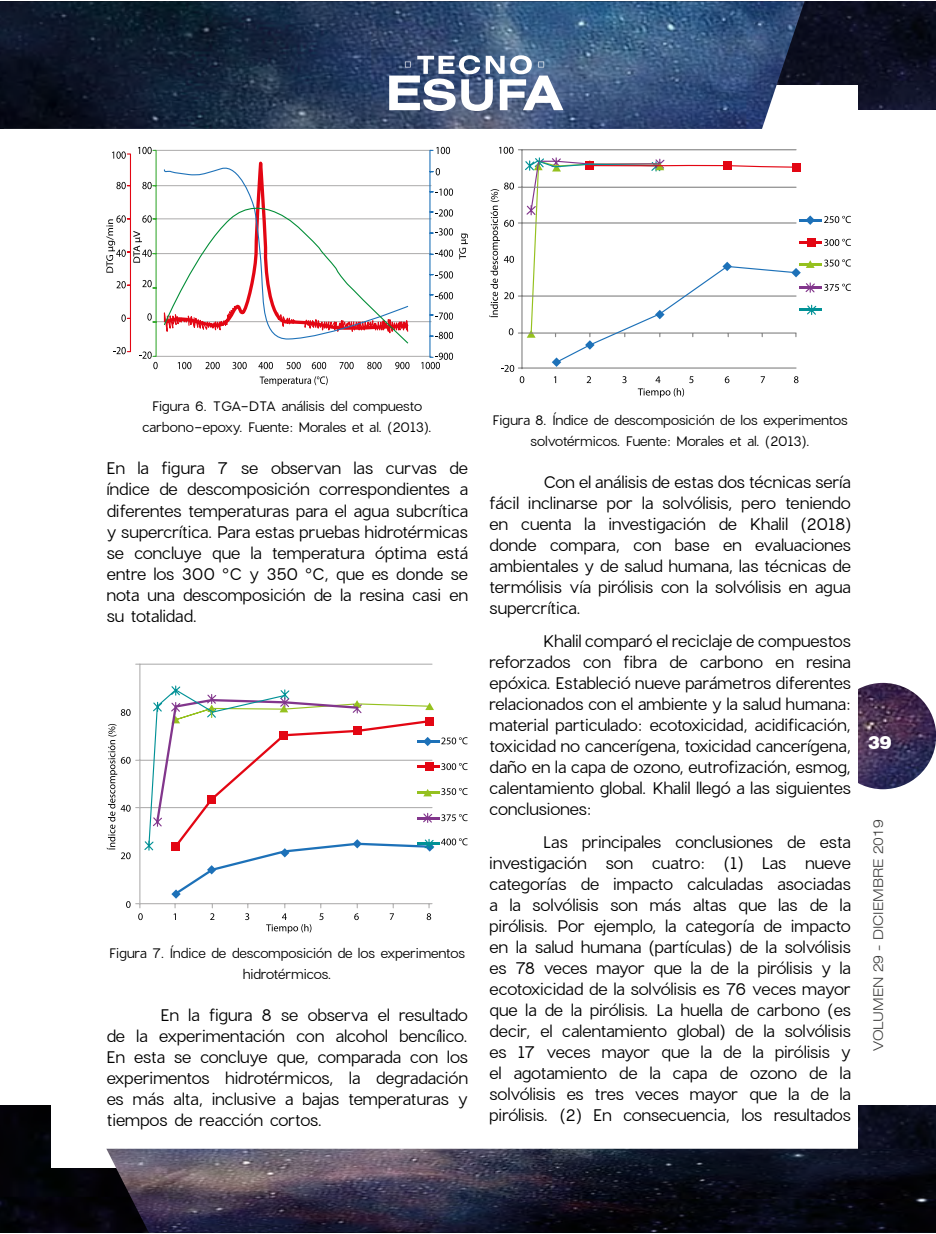
<style>
.page{position:relative;width:936px;height:1234px;background:#fff}
.page>*{position:absolute;margin:0;border:0;box-sizing:border-box;transform-origin:0 0}
.t1{font:900 18px "Swiss 721 BT";color:#fff}
.t2{font:16.5px/21px "Charlevoix Pro";letter-spacing:-.015em;color:#000;text-align:justify}
.t3{font:13.5px/21px "Charlevoix Pro";letter-spacing:-.02em;color:#000;text-align:center}
.t4{font:300 expanded 13.5px "Swiss 721 BT";color:#3c3c3b}
</style>
<div class="page">
<img style="left:829px;top:682px;width:106px;height:107px;border-radius:52px">
<img style="left:0;top:1105px;width:935px;height:127px">
<img style="left:804px;top:1px;width:131px;height:108px">
<div style="left:51px;top:85px;width:806px;height:1082px;background:#fff"></div>
<img style="left:0;top:1px;width:804px;height:128px">
<img style="left:106px;top:1148px;width:829px;height:84px">
<svg style="left:389px;top:55px;width:174px;height:56px"></svg>
<hr style="left:154px;top:150px;width:277px;height:1px;background:#b3b2b2">
<hr style="left:154px;top:185px;width:277px;height:1px;background:#b3b2b2">
<hr style="left:154px;top:218px;width:277px;height:1px;background:#b3b2b2">
<hr style="left:154px;top:253px;width:277px;height:1px;background:#b3b2b2">
<hr style="left:154px;top:321px;width:277px;height:1px;background:#b3b2b2">
<hr style="left:154px;top:356px;width:277px;height:1px;background:#b3b2b2">
<div style="left:127px;top:153px;width:4px;height:33px;border:1px solid #e30613"></div>
<div style="left:127px;top:185px;width:4px;height:34px;border:1px solid #e30613"></div>
<div style="left:127px;top:218px;width:4px;height:34px;border:1px solid #e30613"></div>
<div style="left:127px;top:251px;width:4px;height:35px;border:1px solid #e30613"></div>
<div style="left:127px;top:284px;width:4px;height:35px;border:1px solid #e30613"></div>
<div style="left:127px;top:318px;width:4px;height:34px;border:1px solid #e30613"></div>
<svg style="left:459px;top:233px;width:9px;height:26px"></svg>
<svg style="left:436px;top:147px;width:14px;height:7px"></svg>
<svg style="left:112px;top:151px;width:13px;height:8px"></svg>
<svg style="left:116px;top:182px;width:10px;height:7px"></svg>
<svg style="left:116px;top:281px;width:10px;height:7px"></svg>
<svg style="left:121px;top:314px;width:5px;height:8px"></svg>
<svg style="left:122px;top:315px;width:3px;height:6px"></svg>
<svg style="left:113px;top:347px;width:13px;height:7px"></svg>
<svg style="left:138px;top:147px;width:14px;height:7px"></svg>
<div style="left:448px;top:188px;width:5px;height:8px;background:#272727;border-radius:50%"></div>
<svg style="left:435px;top:188px;width:17px;height:8px"></svg>
<svg style="left:435px;top:209px;width:18px;height:7px"></svg>
<svg style="left:435px;top:228px;width:18px;height:7px"></svg>
<div style="left:448px;top:249px;width:5px;height:8px;background:#282828;border-radius:50%"></div>
<svg style="left:435px;top:249px;width:17px;height:8px"></svg>
<svg style="left:435px;top:271px;width:18px;height:7px"></svg>
<svg style="left:435px;top:292px;width:18px;height:7px"></svg>
<svg style="left:435px;top:312px;width:17px;height:7px"></svg>
<svg style="left:435px;top:332px;width:18px;height:7px"></svg>
<div style="left:448px;top:352px;width:5px;height:8px;background:#292929;border-radius:50%"></div>
<svg style="left:259px;top:376px;width:68px;height:10px"></svg>
<svg style="left:106px;top:215px;width:20px;height:57px"></svg>
<svg style="left:133px;top:162px;width:277px;height:207px"></svg>
<svg style="left:421px;top:352px;width:31px;height:17px"></svg>
<svg style="left:435px;top:168px;width:5px;height:7px"></svg>
<hr style="left:136px;top:663px;width:296px;height:1px;background:#b3b2b2">
<hr style="left:136px;top:759px;width:296px;height:1px;background:#b3b2b2">
<hr style="left:136px;top:806px;width:296px;height:2px;background:#b3b2b2">
<hr style="left:136px;top:902px;width:296px;height:2px;background:#b3b2b2">
<hr style="left:139px;top:664px;width:1px;height:243px;background:#b3b2b2">
<svg style="left:121px;top:709px;width:10px;height:6px"></svg>
<svg style="left:126px;top:901px;width:5px;height:6px"></svg>
<svg style="left:138px;top:913px;width:5px;height:6px"></svg>
<svg style="left:210px;top:913px;width:4px;height:6px"></svg>
<svg style="left:245px;top:913px;width:4px;height:6px"></svg>
<svg style="left:319px;top:913px;width:4px;height:6px"></svg>
<svg style="left:354px;top:913px;width:5px;height:6px"></svg>
<svg style="left:390px;top:913px;width:4px;height:6px"></svg>
<svg style="left:426px;top:913px;width:5px;height:6px"></svg>
<svg style="left:441px;top:763px;width:26px;height:7px"></svg>
<svg style="left:441px;top:814px;width:26px;height:7px"></svg>
<svg style="left:441px;top:838px;width:26px;height:7px"></svg>
<svg style="left:441px;top:788px;width:26px;height:6px"></svg>
<svg style="left:441px;top:737px;width:26px;height:7px"></svg>
<svg style="left:107px;top:724px;width:24px;height:135px"></svg>
<svg style="left:266px;top:913px;width:45px;height:20px"></svg>
<hr style="left:417px;top:842px;width:22px;height:3px;background:#009196">
<hr style="left:417px;top:816px;width:22px;height:3px;background:#82368c">
<hr style="left:417px;top:791px;width:22px;height:2px;background:#95c11f">
<hr style="left:417px;top:765px;width:22px;height:2px;background:#e30613">
<hr style="left:417px;top:740px;width:22px;height:2px;background:#1d71b8">
<svg style="left:148px;top:688px;width:286px;height:219px"></svg>
<svg style="left:824px;top:239px;width:26px;height:7px"></svg>
<svg style="left:824px;top:283px;width:26px;height:8px"></svg>
<svg style="left:824px;top:259px;width:26px;height:7px"></svg>
<svg style="left:824px;top:216px;width:26px;height:7px"></svg>
<hr style="left:799px;top:308px;width:23px;height:3px;background:#009196">
<hr style="left:799px;top:286px;width:23px;height:3px;background:#82368c">
<hr style="left:799px;top:263px;width:23px;height:2px;background:#95c11f">
<hr style="left:799px;top:241px;width:23px;height:3px;background:#e30613">
<hr style="left:799px;top:219px;width:23px;height:2px;background:#1d71b8">
<svg style="left:489px;top:147px;width:327px;height:250px"></svg>
<p class="t3" style="left:142px;top:396px;width:291px">Figura 6. TGA-DTA análisis del compuesto carbono-epoxy. Fuente: Morales et al. (2013).</p>
<p class="t2" style="left:106px;top:458px;width:363px">En la figura 7 se observan las curvas de índice de descomposición correspondientes a diferentes temperaturas para el agua subcrítica y supercrítica. Para estas pruebas hidrotérmicas se concluye que la temperatura óptima está entre los 300 °C y 350 °C, que es donde se nota una descomposición de la resina casi en su totalidad.</p>
<p class="t3" style="left:109px;top:942px;width:357px">Figura 7. Índice de descomposición de los experimentos hidrotérmicos.</p>
<p class="t2" style="left:106px;top:1004px;width:363px;text-indent:54px">En la figura 8 se observa el resultado de la experimentación con alcohol bencílico.<br>En esta se concluye que, comparada con los experimentos hidrotérmicos, la degradación es más alta, inclusive a bajas temperaturas y tiempos de reacción cortos.</p>
<p class="t3" style="left:492px;top:409px;width:356px">Figura 8. Índice de descomposición de los experimentos solvotérmicos. Fuente: Morales et al. (2013).</p>
<p class="t2" style="left:489px;top:471px;width:363px;text-indent:54px">Con el análisis de estas dos técnicas sería fácil inclinarse por la solvólisis, pero teniendo en cuenta la investigación de Khalil (2018) donde compara, con base en evaluaciones ambientales y de salud humana, las técnicas de termólisis vía pirólisis con la solvólisis en agua supercrítica.</p>
<p class="t2" style="left:489px;top:630px;width:363px;text-indent:54px">Khalil comparó el reciclaje de compuestos reforzados con fibra de carbono en resina epóxica. Estableció nueve parámetros diferentes relacionados con el ambiente y la salud humana: material particulado: ecotoxicidad, acidificación, toxicidad no cancerígena, toxicidad cancerígena, daño en la capa de ozono, eutrofización, esmog, calentamiento global. Khalil llegó a las siguientes conclusiones:</p>
<p class="t2" style="left:489px;top:831px;width:363px;text-indent:54px">Las principales conclusiones de esta investigación son cuatro: (1) Las nueve categorías de impacto calculadas asociadas a la solvólisis son más altas que las de la pirólisis. Por ejemplo, la categoría de impacto en la salud humana (partículas) de la solvólisis es 78 veces mayor que la de la pirólisis y la ecotoxicidad de la solvólisis es 76 veces mayor que la de la pirólisis. La huella de carbono (es decir, el calentamiento global) de la solvólisis es 17 veces mayor que la de la pirólisis y el agotamiento de la capa de ozono de la solvólisis es tres veces mayor que la de la pirólisis. (2) En consecuencia, los resultados</p>
<p class="t1" style="left:868px;top:731px;width:25px">39</p>
<p class="t4" style="left:870px;top:1050px;width:233px;rotate:-90deg">VOLUMEN 29 - DICIEMBRE 2019</p>
</div>
